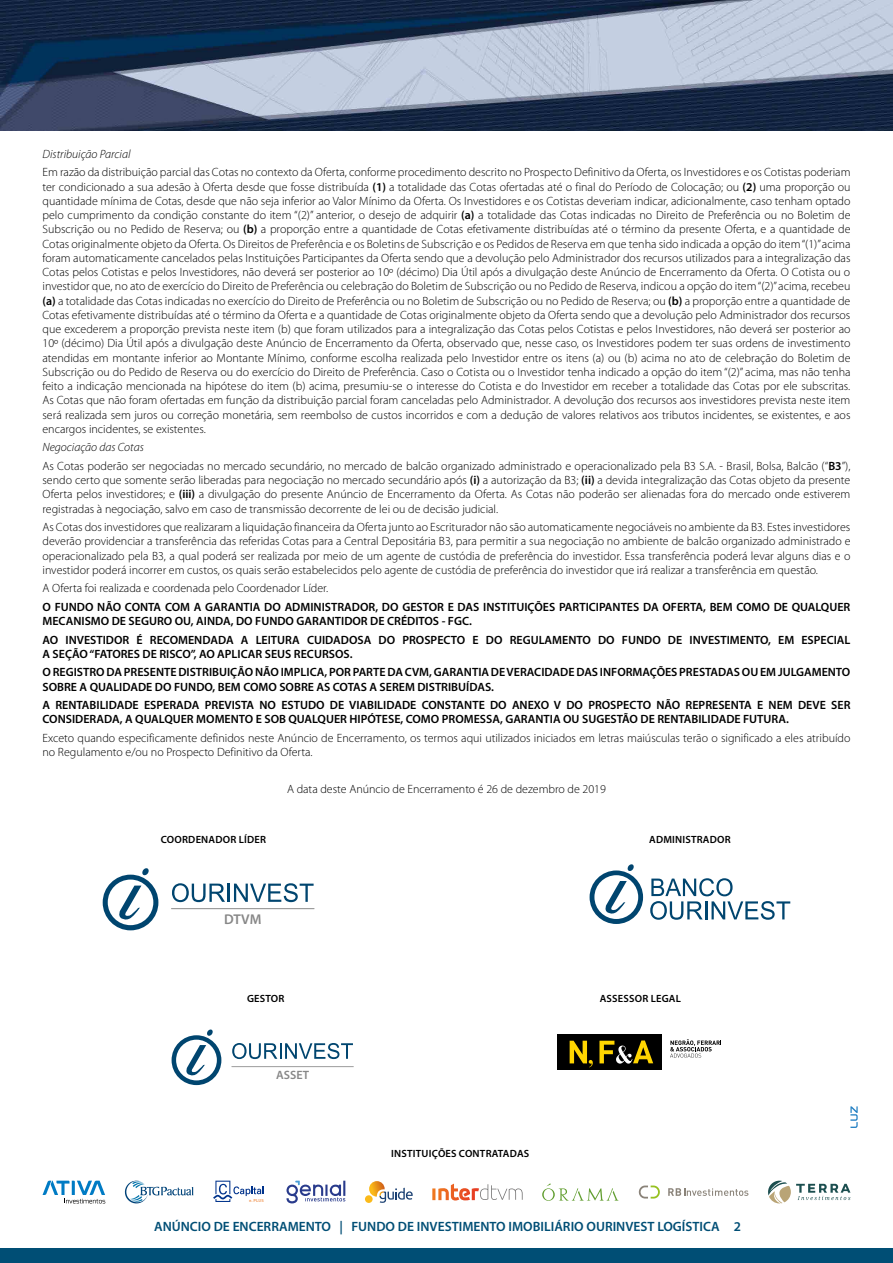
<style>
.page{position:relative;width:893px;height:1263px;background:#fff}
.page>*{position:absolute;margin:0;border:0;box-sizing:border-box;transform-origin:0 0}
.t1{font:600 14.25px "Myriad Pro";color:#878787}
.t2{font:600 13.5px "Myriad Pro";color:#004e75}
.t3{font:600 12.15px "Myriad Pro";color:#878787}
.t4{font:300 12px/14.2px "Myriad Pro";color:#000;text-align:justify}
.t5{font:600 12px/14.2px "Myriad Pro";color:#000}
.t6{font:italic 300 12px "Myriad Pro";color:#000}
.t7{font:600 10.5px "Myriad Pro";letter-spacing:.02em;color:#000}
.t8{font:700 4.2px "DI Nbek";color:#f29b5c}
.s1{font-weight:600}
.s2{font-style:italic}
</style>
<div class="page">
<img style="left:0;top:0;width:893px;height:131px">
<div style="left:0;top:1248px;width:893px;height:15px;background:#004e75"></div>
<svg style="left:172px;top:1029px;width:49px;height:56px"></svg>
<hr style="left:231px;top:1066px;width:123px;height:1px;background:#878787">
<svg style="left:232px;top:1043px;width:121px;height:16px"></svg>
<div style="left:557px;top:1034px;width:104px;height:36px;background:#000"></div>
<svg style="left:570px;top:1041px;width:23px;height:26px"></svg>
<svg style="left:599px;top:1040px;width:54px;height:23px"></svg>
<svg style="left:670px;top:1039px;width:51px;height:19px"></svg>
<svg style="left:103px;top:868px;width:55px;height:62px"></svg>
<hr style="left:171px;top:908px;width:143px;height:1px;background:#878787">
<svg style="left:172px;top:883px;width:142px;height:19px"></svg>
<svg style="left:590px;top:864px;width:53px;height:60px"></svg>
<svg style="left:650px;top:878px;width:140px;height:42px"></svg>
<svg style="left:432px;top:1183px;width:91px;height:17px"></svg>
<svg style="left:542px;top:1183px;width:77px;height:18px"></svg>
<svg style="left:286px;top:1181px;width:59px;height:22px"></svg>
<div style="left:365px;top:1195px;width:8px;height:8px;background:#fbba1a;border-radius:50%"></div>
<svg style="left:369px;top:1181px;width:44px;height:22px"></svg>
<svg style="left:43px;top:1181px;width:62px;height:22px"></svg>
<svg style="left:668px;top:1188px;width:80px;height:8px"></svg>
<svg style="left:639px;top:1185px;width:21px;height:13px"></svg>
<svg style="left:213px;top:1181px;width:50px;height:21px"></svg>
<svg style="left:125px;top:1181px;width:68px;height:22px"></svg>
<svg style="left:768px;top:1181px;width:82px;height:22px"></svg>
<svg style="left:850px;top:1106px;width:8px;height:22px"></svg>
<p class="t6" style="left:43px;top:147px;width:89px">Distribuição Parcial</p>
<p class="t4" style="left:43px;top:165px;width:810px">Em razão da distribuição parcial das Cotas no contexto da Oferta, conforme procedimento descrito no Prospecto Definitivo da Oferta, os Investidores e os Cotistas poderiam ter condicionado a sua adesão à Oferta desde que fosse distribuída <span class="s1">(1)</span> a totalidade das Cotas ofertadas até o final do Período de Colocação; ou <span class="s1">(2)</span> uma proporção ou quantidade mínima de Cotas, desde que não seja inferior ao Valor Mínimo da Oferta. Os Investidores e os Cotistas deveriam indicar, adicionalmente, caso tenham optado pelo cumprimento da condição constante do item “(2)” anterior, o desejo de adquirir <span class="s1">(a)</span> a totalidade das Cotas indicadas no Direito de Preferência ou no Boletim de Subscrição ou no Pedido de Reserva; ou <span class="s1">(b)</span> a proporção entre a quantidade de Cotas efetivamente distribuídas até o término da presente Oferta, e a quantidade de Cotas originalmente objeto da Oferta. Os Direitos de Preferência e os Boletins de Subscrição e os Pedidos de Reserva em que tenha sido indicada a opção do item “(1)” acima foram automaticamente cancelados pelas Instituições Participantes da Oferta sendo que a devolução pelo Administrador dos recursos utilizados para a integralização das Cotas pelos Cotistas e pelos Investidores, não deverá ser posterior ao 10º (décimo) Dia Útil após a divulgação deste Anúncio de Encerramento da Oferta. O Cotista ou o investidor que, no ato de exercício do Direito de Preferência ou celebração do Boletim de Subscrição ou no Pedido de Reserva, indicou a opção do item “(2)” acima, recebeu <span class="s1">(a)</span> a totalidade das Cotas indicadas no exercício do Direito de Preferência ou no Boletim de Subscrição ou no Pedido de Reserva; ou <span class="s1">(b)</span> a proporção entre a quantidade de Cotas efetivamente distribuídas até o término da Oferta e a quantidade de Cotas originalmente objeto da Oferta sendo que a devolução pelo Administrador dos recursos que excederem a proporção prevista neste item (b) que foram utilizados para a integralização das Cotas pelos Cotistas e pelos Investidores, não deverá ser posterior ao 10º (décimo) Dia Útil após a divulgação deste Anúncio de Encerramento da Oferta, observado que, nesse caso, os Investidores podem ter suas ordens de investimento atendidas em montante inferior ao Montante Mínimo, conforme escolha realizada pelo Investidor entre os itens (a) ou (b) acima no ato de celebração do Boletim de Subscrição ou do Pedido de Reserva ou do exercício do Direito de Preferência. Caso o Cotista ou o Investidor tenha indicado a opção do item “(2)” acima, mas não tenha feito a indicação mencionada na hipótese do item (b) acima, presumiu-se o interesse do Cotista e do Investidor em receber a totalidade das Cotas por ele subscritas.<br>As Cotas que não foram ofertadas em função da distribuição parcial foram canceladas pelo Administrador. A devolução dos recursos aos investidores prevista neste item será realizada sem juros ou correção monetária, sem reembolso de custos incorridos e com a dedução de valores relativos aos tributos incidentes, se existentes, e aos encargos incidentes, se existentes.</p>
<p class="t4" style="left:43px;top:438px;width:809px;line-height:18.5px"><span class="s2">Negociação das Cotas<br></span>As Cotas poderão ser negociadas no mercado secundário, no mercado de balcão organizado administrado e operacionalizado pela B3 S.A. - Brasil, Bolsa, Balcão (“<span class="s1">B3</span>”),</p>
<p class="t4" style="left:43px;top:473px;width:809px">sendo certo que somente serão liberadas para negociação no mercado secundário após <span class="s1">(i)</span> a autorização da B3; <span class="s1">(ii)</span> a devida integralização das Cotas objeto da presente Oferta pelos investidores; e <span class="s1">(iii)</span> a divulgação do presente Anúncio de Encerramento da Oferta. As Cotas não poderão ser alienadas fora do mercado onde estiverem registradas à negociação, salvo em caso de transmissão decorrente de lei ou de decisão judicial.</p>
<p class="t4" style="left:43px;top:520px;width:809px">As Cotas dos investidores que realizaram a liquidação financeira da Oferta junto ao Escriturador não são automaticamente negociáveis no ambiente da B3. Estes investidores deverão providenciar a transferência das referidas Cotas para a Central Depositária B3, para permitir a sua negociação no ambiente de balcão organizado administrado e operacionalizado pela B3, a qual poderá ser realizada por meio de um agente de custódia de preferência do investidor. Essa transferência poderá levar alguns dias e o investidor poderá incorrer em custos, os quais serão estabelecidos pelo agente de custódia de preferência do investidor que irá realizar a transferência em questão.</p>
<p class="t4" style="left:43px;top:581px;width:287px">A Oferta foi realizada e coordenada pelo Coordenador Líder.</p>
<p class="t5" style="left:43px;top:599px;width:809px">O FUNDO NÃO CONTA COM A GARANTIA DO ADMINISTRADOR, DO GESTOR E DAS INSTITUIÇÕES PARTICIPANTES DA OFERTA, BEM COMO DE QUALQUER<br>MECANISMO DE SEGURO OU, AINDA, DO FUNDO GARANTIDOR DE CRÉDITOS - FGC.</p>
<p class="t5" style="left:43px;top:632px;width:809px">AO INVESTIDOR É RECOMENDADA A LEITURA CUIDADOSA DO PROSPECTO E DO REGULAMENTO DO FUNDO DE INVESTIMENTO, EM ESPECIAL<br>A SEÇÃO “FATORES DE RISCO”, AO APLICAR SEUS RECURSOS.</p>
<p class="t5" style="left:43px;top:665px;width:809px">O REGISTRO DA PRESENTE DISTRIBUIÇÃO NÃO IMPLICA, POR PARTE DA CVM, GARANTIA DE VERACIDADE DAS INFORMAÇÕES PRESTADAS OU EM JULGAMENTO<br>SOBRE A QUALIDADE DO FUNDO, BEM COMO SOBRE AS COTAS A SEREM DISTRIBUÍDAS.</p>
<p class="t5" style="left:43px;top:697px;width:809px">A RENTABILIDADE ESPERADA PREVISTA NO ESTUDO DE VIABILIDADE CONSTANTE DO ANEXO V DO PROSPECTO NÃO REPRESENTA E NEM DEVE SER<br>CONSIDERADA, A QUALQUER MOMENTO E SOB QUALQUER HIPÓTESE, COMO PROMESSA, GARANTIA OU SUGESTÃO DE RENTABILIDADE FUTURA.</p>
<p class="t4" style="left:43px;top:731px;width:809px">Exceto quando especificamente definidos neste Anúncio de Encerramento, os termos aqui utilizados iniciados em letras maiúsculas terão o significado a eles atribuído no Regulamento e/ou no Prospecto Definitivo da Oferta.</p>
<p class="t4" style="left:287px;top:782px;width:320px">A data deste Anúncio de Encerramento é 26 de dezembro de 2019</p>
<p class="t7" style="left:161px;top:832px;width:107px">COORDENADOR LÍDER</p>
<p class="t7" style="left:649px;top:832px;width:83px">ADMINISTRADOR</p>
<p class="t1" style="left:224px;top:910px;width:39px">DTVM</p>
<p class="t7" style="left:247px;top:992px;width:39px">GESTOR</p>
<p class="t7" style="left:600px;top:992px;width:83px">ASSESSOR LEGAL</p>
<p class="t3" style="left:276px;top:1067px;width:34px">ASSET</p>
<p class="t8" style="left:249px;top:1197px;width:16px">e. PLUS</p>
<p class="t7" style="left:391px;top:1147px;width:140px">INSTITUIÇÕES CONTRATADAS</p>
<p class="t2" style="left:154px;top:1218px;width:588px">ANÚNCIO DE ENCERRAMENTO | FUNDO DE INVESTIMENTO IMOBILIÁRIO OURINVEST LOGÍSTICA 2</p>
</div>
